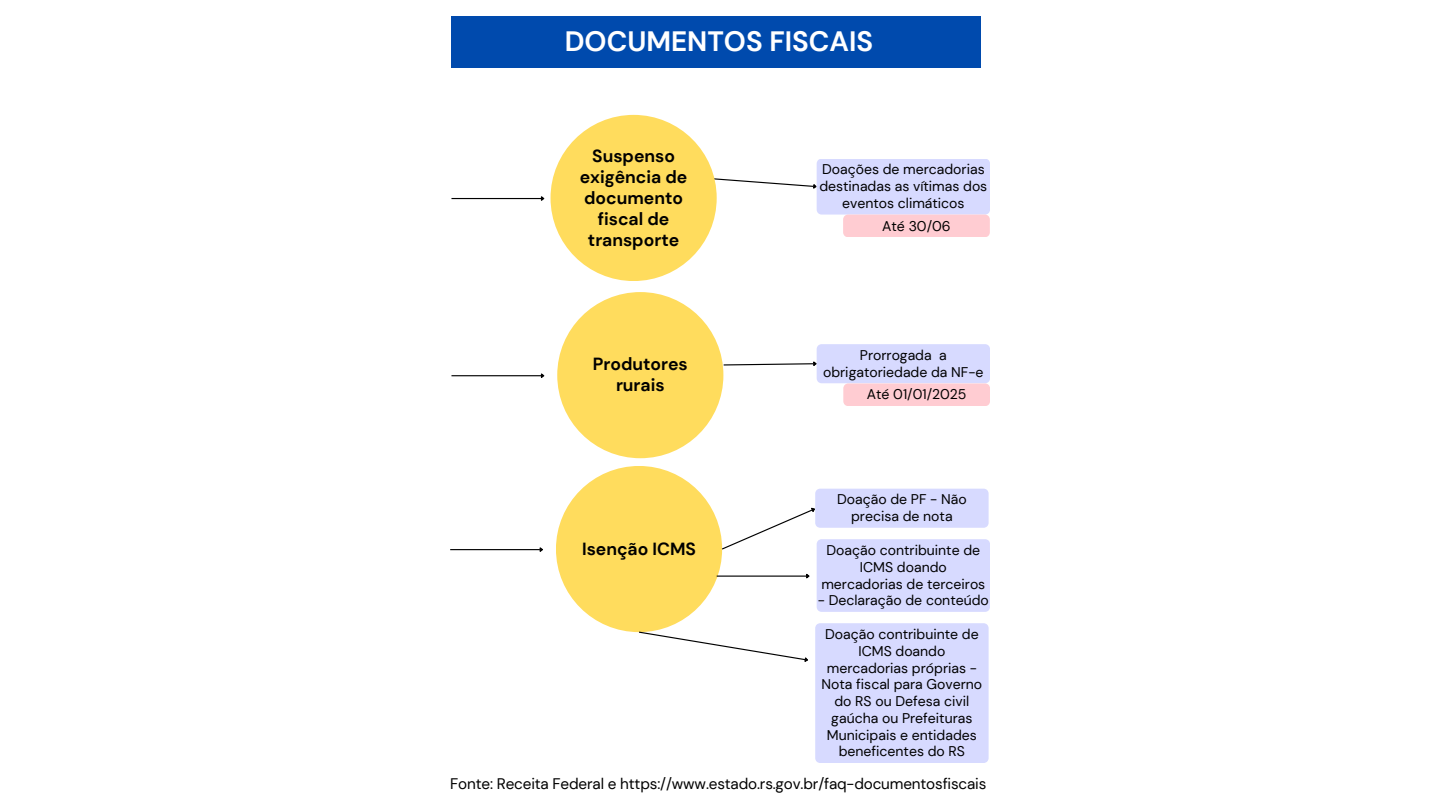
<style>
.page{position:relative;width:1440px;height:810px;background:#fff}
.page>*{position:absolute;margin:0;border:0;box-sizing:border-box;transform-origin:0 0}
.t1{font:700 28px "DM Sans";color:#fff}
.t2{font:700 17.5px/21.1px "DM Sans";color:#000;text-align:center}
.t3{font:15.3px "DM Sans";letter-spacing:-.01em;color:#000}
.t4{font:14px/16.8px "DM Sans";color:#000;text-align:center}
</style>
<div class="page">
<hr style="left:451px;top:198px;width:90px;height:1px;background:#000">
<svg style="left:540px;top:196px;width:5px;height:5px"></svg>
<svg style="left:709px;top:159px;width:281px;height:78px"></svg>
<div style="left:551px;top:115px;width:166px;height:166px;background:#ffdc5d;border-radius:50%"></div>
<div style="left:451px;top:16px;width:530px;height:51px;background:#004aad"></div>
<div style="left:557px;top:292px;width:166px;height:166px;background:#ffdc5d;border-radius:50%"></div>
<hr style="left:451px;top:375px;width:90px;height:1px;background:#000">
<svg style="left:540px;top:373px;width:5px;height:5px"></svg>
<svg style="left:722px;top:344px;width:268px;height:62px"></svg>
<div style="left:556px;top:466px;width:166px;height:166px;background:#ffdc5d;border-radius:50%"></div>
<hr style="left:450px;top:549px;width:90px;height:1px;background:#000">
<svg style="left:539px;top:547px;width:4px;height:5px"></svg>
<hr style="left:717px;top:576px;width:89px;height:1px;background:#000">
<svg style="left:721px;top:489px;width:269px;height:123px"></svg>
<svg style="left:638px;top:623px;width:351px;height:140px"></svg>
<h1 class="t1" style="left:565px;top:23px;width:310px">DOCUMENTOS FISCAIS</h1>
<h2 class="t2" style="left:580px;top:145px;width:109px">Suspenso exigência de documento fiscal de transporte</h2>
<p class="t4" style="left:819px;top:161px;width:169px">Doações de mercadorias destinadas as vítimas dos eventos climáticos</p>
<p class="t4" style="left:882px;top:217px;width:70px">Até 30/06</p>
<h2 class="t2" style="left:593px;top:354px;width:97px">Produtores rurais</h2>
<p class="t4" style="left:823px;top:347px;width:162px">Prorrogada a obrigatoriedade da NF-e</p>
<p class="t4" style="left:867px;top:386px;width:101px">Até 01/01/2025</p>
<h2 class="t2" style="left:582px;top:538px;width:115px">Isenção ICMS</h2>
<p class="t4" style="left:837px;top:491px;width:131px">Doação de PF - Não precisa de nota</p>
<p class="t4" style="left:821px;top:542px;width:165px">Doação contribuinte de<br>ICMS doando mercadorias de terceiros</p>
<p class="t4" style="left:818px;top:592px;width:173px">- Declaração de conteúdo</p>
<p class="t4" style="left:822px;top:626px;width:162px">Doação contribuinte de<br>ICMS doando mercadorias próprias -<br>Nota fiscal para Governo do RS ou Defesa civil gaúcha ou Prefeituras<br>Municipais e entidades beneficentes do RS</p>
<p class="t3" style="left:450px;top:774px;width:538px">Fonte: Receita Federal e https://www.estado.rs.gov.br/faq-documentosfiscais</p>
</div>
